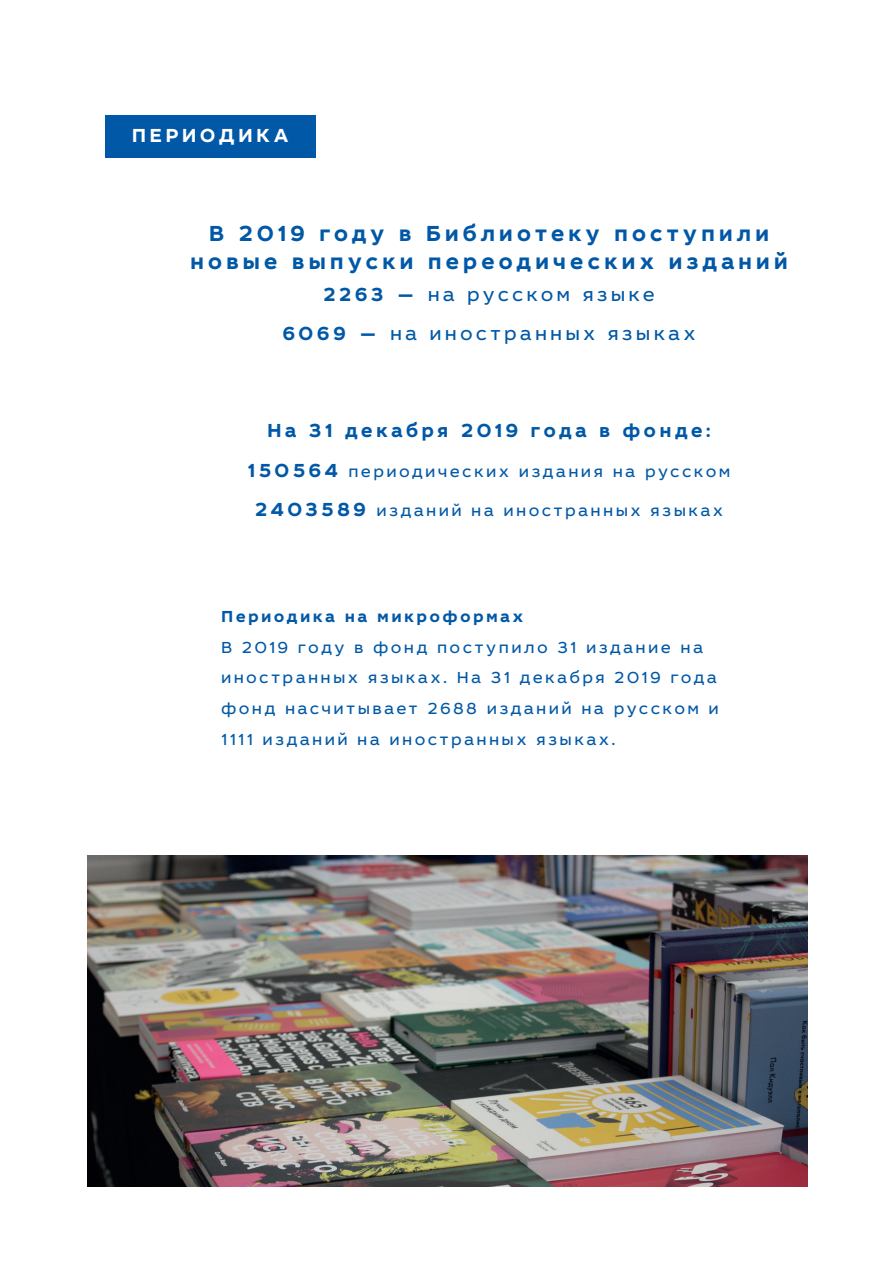
<style>
.page{position:relative;width:893px;height:1263px;background:#fff}
.page>*{position:absolute;margin:0;border:0;box-sizing:border-box;transform-origin:0 0}
.t1{font:700 22.5px/27.6px "Leto Sans";letter-spacing:.16em;color:#0158a6;text-align:center}
.t2{font:19.5px "Leto Sans";letter-spacing:.16em;color:#0158a6}
.t3{font:700 19.5px "Leto Sans";letter-spacing:.155em;color:#0158a6}
.t4{font:700 19.5px "Leto Sans";letter-spacing:.16em;color:#fff}
.t5{font:16.5px/30.6px "Leto Sans";letter-spacing:.14em;color:#0158a6}
.t6{font:700 16.5px "Leto Sans";letter-spacing:.14em;color:#0158a6}
.s1{font-weight:700}
.s2{font-weight:700;font-size:19.5px}
</style>
<div class="page">
<img style="left:87px;top:855px;width:721px;height:331px">
<div style="left:105px;top:115px;width:211px;height:43px;background:#0158a6"></div>
<p class="t4" style="left:132px;top:122px;width:159px">ПЕРИОДИКА</p>
<p class="t1" style="left:190px;top:220px;width:599px">В 2019 году в Библиотеку поступили новые выпуски переодических изданий</p>
<p class="t2" style="left:323px;top:282px;width:333px"><span class="s1">2263 —</span> на русском языке</p>
<p class="t2" style="left:282px;top:321px;width:415px"><span class="s1">6069 —</span> на иностранных языках</p>
<p class="t3" style="left:267px;top:418px;width:445px">На 31 декабря 2019 года в фонде:</p>
<p class="t5" style="left:248px;top:456px;width:484px"><span class="s2">150564</span> периодических издания на русском</p>
<p class="t5" style="left:255px;top:496px;width:470px"><span class="s2">2403589</span> изданий на иностранных языках</p>
<p class="t6" style="left:221px;top:606px;width:304px">Периодика на микроформах</p>
<p class="t5" style="left:221px;top:632px;width:499px">В 2019 году в фонд поступило 31 издание на иностранных языках. На 31 декабря 2019 года фонд насчитывает 2688 изданий на русском и 1111 изданий на иностранных языках.</p>
</div>
